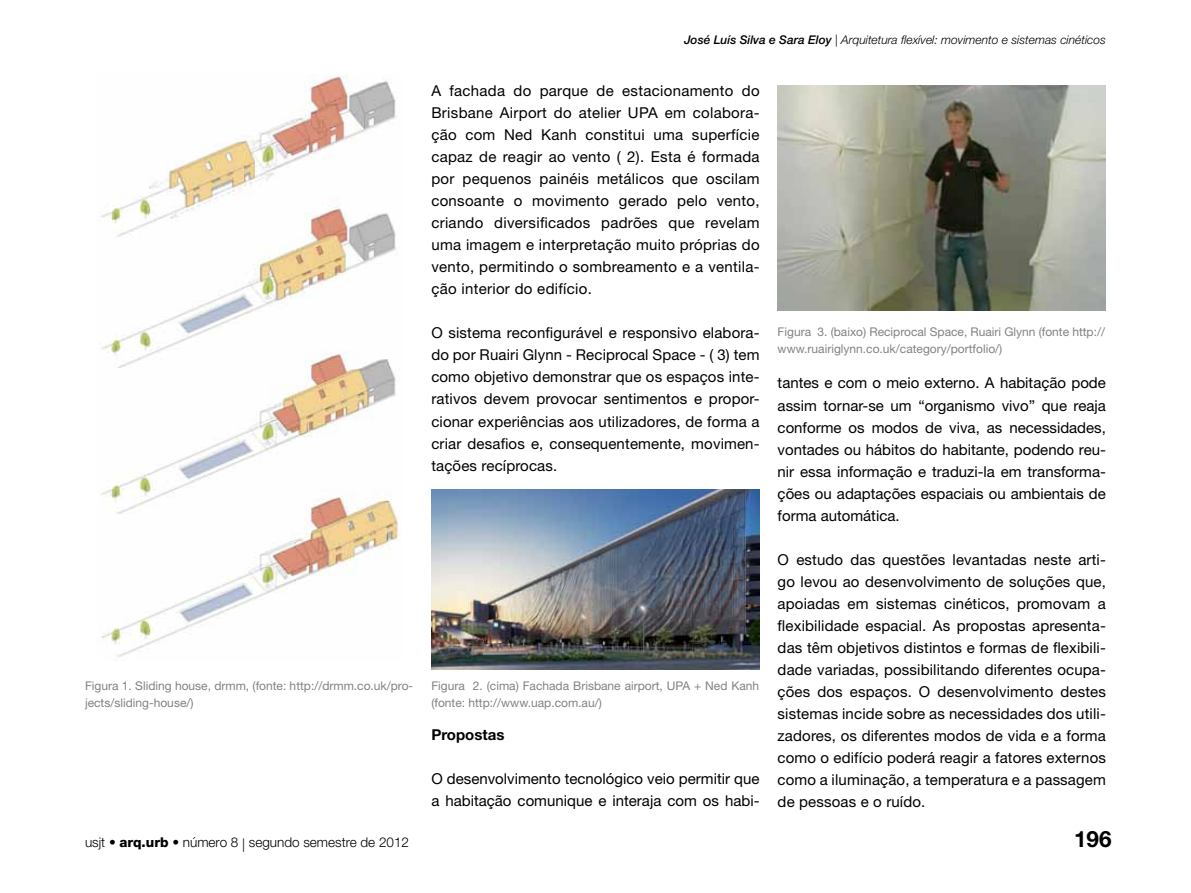
<style>
.page{position:relative;width:1191px;height:893px;background:#fff}
.page>*{position:absolute;margin:0;border:0;box-sizing:border-box;transform-origin:0 0}
.t1{font:700 22.5px "Helvetica Neue LT Std";color:#000}
.t2{font:15px/22px "Helvetica Neue LT Std";letter-spacing:.01em;color:#000;text-align:justify}
.t3{font:700 15px "Helvetica Neue LT Std";color:#000}
.t4{font:300 13.5px "Helvetica Neue LT Std";color:#000}
.t5{font:12px/16.5px "Helvetica Neue LT Std";color:#808285}
.t6{font:italic 300 12px "Helvetica Neue LT Std";color:#000}
.s1{font-weight:500}
.s2{font-weight:800}
</style>
<div class="page">
<img style="left:101px;top:74px;width:299px;height:587px">
<img style="left:431px;top:489px;width:328px;height:181px">
<img style="left:777px;top:86px;width:328px;height:224px">
<p class="t5" style="left:85px;top:677px;width:330px">Figura 1. Sliding house, drmm, (fonte: http://drmm.co.uk/pro&shy;jects/sliding-house/)</p>
<p class="t6" style="left:684px;top:33px;width:423px"><span class="s1">José Luís Silva e Sara Eloy</span> | Arquitetura flexível: movimento e sistemas cinéticos</p>
<p class="t2" style="left:431px;top:79px;width:330px">A fachada do parque de estacionamento do Brisbane Airport do atelier UPA em colabora&shy;ção com Ned Kanh constitui uma superfície capaz de reagir ao vento ( 2). Esta é formada por pequenos painéis metálicos que oscilam consoante o movimento gerado pelo vento, criando diversificados padrões que revelam uma imagem e interpretação muito próprias do vento, permitindo o sombreamento e a ventila&shy;ção interior do edifício.</p>
<p class="t2" style="left:431px;top:322px;width:330px">O sistema reconfigurável e responsivo elabora&shy;do por Ruairi Glynn - Reciprocal Space - ( 3) tem como objetivo demonstrar que os espaços inte&shy;rativos devem provocar sentimentos e propor&shy;cionar experiências aos utilizadores, de forma a criar desafios e, consequentemente, movimen&shy;tações recíprocas.</p>
<p class="t5" style="left:777px;top:324px;width:329px">Figura 3. (baixo) Reciprocal Space, Ruairi Glynn (fonte http:// www.ruairiglynn.co.uk/category/portfolio/)</p>
<p class="t2" style="left:777px;top:372px;width:330px">tantes e com o meio externo. A habitação pode assim tornar-se um “organismo vivo” que reaja conforme os modos de viva, as necessidades, vontades ou hábitos do habitante, podendo reu&shy;nir essa informação e traduzi-la em transforma&shy;ções ou adaptações espaciais ou ambientais de forma automática.</p>
<p class="t2" style="left:777px;top:548px;width:330px">O estudo das questões levantadas neste arti&shy;go levou ao desenvolvimento de soluções que, apoiadas em sistemas cinéticos, promovam a flexibilidade espacial. As propostas apresenta&shy;das têm objetivos distintos e formas de flexibili&shy;dade variadas, possibilitando diferentes ocupa&shy;ções dos espaços. O desenvolvimento destes sistemas incide sobre as necessidades dos utili&shy;zadores, os diferentes modos de vida e a forma como o edifício poderá reagir a fatores externos como a iluminação, a temperatura e a passagem de pessoas e o ruído.</p>
<p class="t5" style="left:431px;top:677px;width:329px">Figura 2. (cima) Fachada Brisbane airport, UPA + Ned Kanh (fonte: http://www.uap.com.au/)</p>
<p class="t3" style="left:431px;top:725px;width:75px">Propostas</p>
<p class="t2" style="left:431px;top:767px;width:330px">O desenvolvimento tecnológico veio permitir que a habitação comunique e interaja com os habi-</p>
<p class="t4" style="left:85px;top:834px;width:325px">usjt • <span class="s2">arq.urb</span> • número 8 | segundo semestre de 2012</p>
<h1 class="t1" style="left:1074px;top:825px;width:39px">196</h1>
</div>
